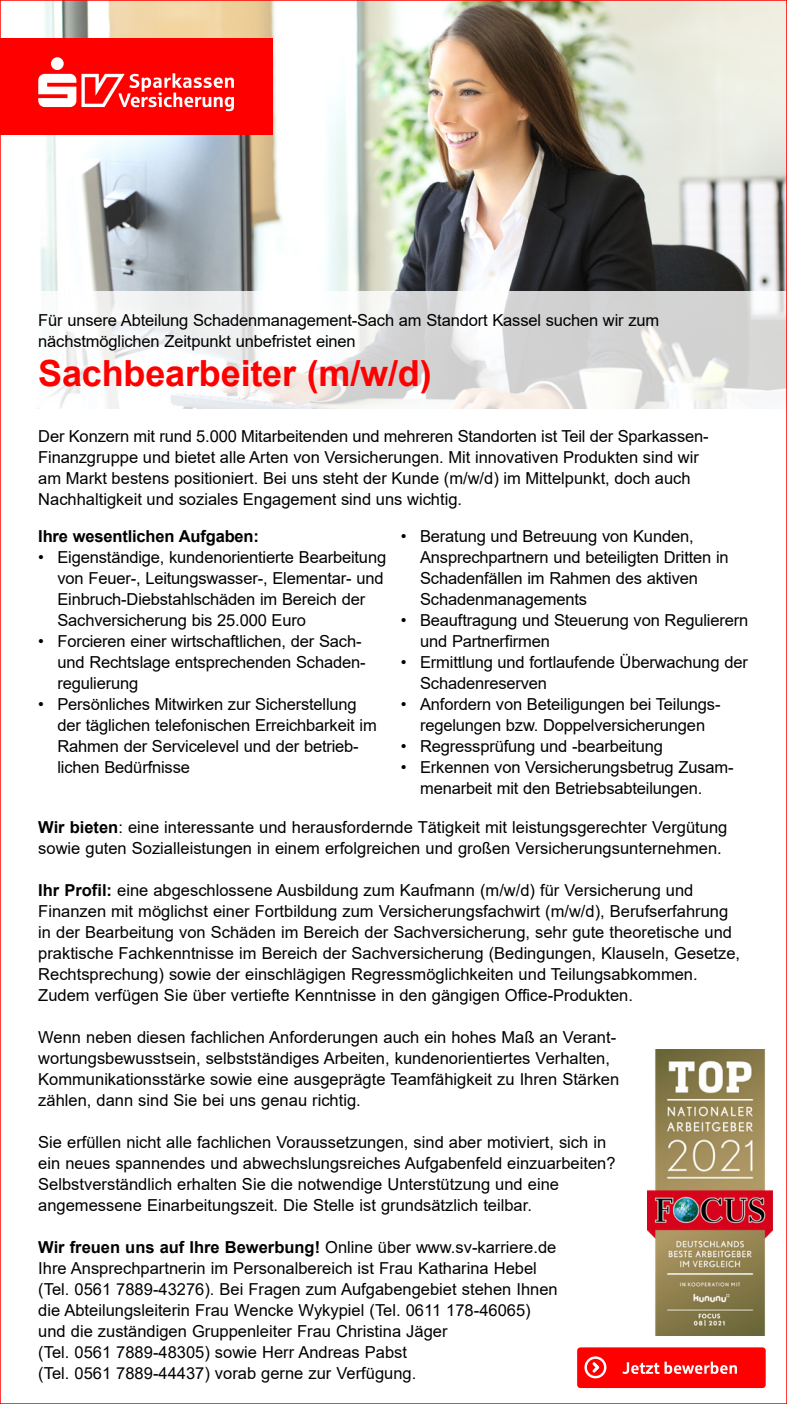
<style>
.page{position:relative;width:787px;height:1404px;background:#fff}
.page>*{position:absolute;margin:0;border:0;box-sizing:border-box;transform-origin:0 0}
.t1{font:700 36px "Arial";letter-spacing:-.005em;color:#f00}
.t2{font:16.5px/21px "Arial";color:#000}
.t3{font:700 16.5px "Arial";letter-spacing:-.01em;color:#000}
.s1{font-weight:700}
</style>
<div class="page">
<img style="left:40px;top:2px;width:745px;height:289px">
<div style="left:0;top:38px;width:272px;height:97px;background:#f00"></div>
<svg style="left:37px;top:291px;width:748px;height:118px"></svg>
<div style="left:51px;top:57px;width:13px;height:13px;background:#fff;border-radius:50%"></div>
<svg style="left:38px;top:73px;width:196px;height:38px"></svg>
<div style="left:577px;top:1347px;width:188px;height:40px;background:#f00;border-radius:3px"></div>
<svg style="left:584px;top:1356px;width:22px;height:22px"></svg>
<svg style="left:622px;top:1361px;width:115px;height:12px"></svg>
<img style="left:647px;top:1049px;width:125px;height:285px">
<p class="t2" style="left:38px;top:309px;width:622px">Für unsere Abteilung Schadenmanagement-Sach am Standort Kassel suchen wir zum nächstmöglichen Zeitpunkt unbefristet einen</p>
<p class="t1" style="left:38px;top:348px;width:395px">Sachbearbeiter (m/w/d)</p>
<p class="t2" style="left:38px;top:425px;width:672px">Der Konzern mit rund 5.000 Mitarbeitenden und mehreren Standorten ist Teil der Sparkassen-</p>
<p class="t2" style="left:38px;top:446px;width:662px">Finanzgruppe und bietet alle Arten von Versicherungen. Mit innovativen Produkten sind wir</p>
<p class="t2" style="left:38px;top:467px;width:654px">am Markt bestens positioniert. Bei uns steht der Kunde (m/w/d) im Mittelpunkt, doch auch</p>
<p class="t2" style="left:38px;top:488px;width:425px">Nachhaltigkeit und soziales Engagement sind uns wichtig.</p>
<p class="t3" style="left:38px;top:524px;width:222px">Ihre wesentlichen Aufgaben:</p>
<p class="t2" style="left:57px;top:546px;width:330px;text-indent:-19px">• Eigenständige, kundenorientierte Bearbeitung von Feuer-, Leitungswasser-, Elementar- und Einbruch-Diebstahlschäden im Bereich der Sachversicherung bis 25.000 Euro</p>
<p class="t2" style="left:57px;top:630px;width:310px;text-indent:-19px">• Forcieren einer wirtschaftlichen, der Sach&shy;und Rechtslage entsprechenden Schaden&shy;regulierung</p>
<p class="t2" style="left:57px;top:693px;width:321px;text-indent:-19px">• Persönliches Mitwirken zur Sicherstellung der täglichen telefonischen Erreichbarkeit im Rahmen der Servicelevel und der betrieb&shy;lichen Bedürfnisse</p>
<p class="t2" style="left:420px;top:525px;width:310px;text-indent:-19px">• Beratung und Betreuung von Kunden, Ansprechpartnern und beteiligten Dritten in Schadenfällen im Rahmen des aktiven Schadenmanagements</p>
<p class="t2" style="left:420px;top:609px;width:330px;text-indent:-19px">• Beauftragung und Steuerung von Regulierern und Partnerfirmen</p>
<p class="t2" style="left:420px;top:651px;width:329px;text-indent:-19px">• Ermittlung und fortlaufende Überwachung der<br>Schadenreserven</p>
<p class="t2" style="left:401px;top:693px;width:321px;text-align:center">• Anfordern von Beteiligungen bei Teilungs&shy;regelungen bzw. Doppelversicherungen</p>
<p class="t2" style="left:401px;top:735px;width:263px">• Regressprüfung und -bearbeitung</p>
<p class="t2" style="left:420px;top:756px;width:315px;text-indent:-19px">• Erkennen von Versicherungsbetrug Zusam&shy;menarbeit mit den Betriebsabteilungen.</p>
<p class="t2" style="left:38px;top:816px;width:690px"><span class="s1">Wir bieten</span>: eine interessante und herausfordernde Tätigkeit mit leistungsgerechter Vergütung sowie guten Sozialleistungen in einem erfolgreichen und großen Versicherungsunternehmen.</p>
<p class="t2" style="left:38px;top:879px;width:703px"><span class="s1">Ihr Profil:</span> eine abgeschlossene Ausbildung zum Kaufmann (m/w/d) für Versicherung und Finanzen mit möglichst einer Fortbildung zum Versicherungsfachwirt (m/w/d), Berufserfahrung in der Bearbeitung von Schäden im Bereich der Sachversicherung, sehr gute theoretische und praktische Fachkenntnisse im Bereich der Sachversicherung (Bedingungen, Klauseln, Gesetze, Rechtsprechung) sowie der einschlägigen Regressmöglichkeiten und Teilungsabkommen.<br>Zudem verfügen Sie über vertiefte Kenntnisse in den gängigen Office-Produkten.</p>
<p class="t2" style="left:38px;top:1026px;width:582px">Wenn neben diesen fachlichen Anforderungen auch ein hohes Maß an Verant&shy;wortungsbewusstsein, selbstständiges Arbeiten, kundenorientiertes Verhalten, Kommunikationsstärke sowie eine ausgeprägte Teamfähigkeit zu Ihren Stärken zählen, dann sind Sie bei uns genau richtig.</p>
<p class="t2" style="left:38px;top:1131px;width:578px">Sie erfüllen nicht alle fachlichen Voraussetzungen, sind aber motiviert, sich in ein neues spannendes und abwechslungsreiches Aufgabenfeld einzuarbeiten?<br>Selbstverständlich erhalten Sie die notwendige Unterstützung und eine angemessene Einarbeitungszeit. Die Stelle ist grundsätzlich teilbar.</p>
<p class="t2" style="left:38px;top:1236px;width:519px"><span class="s1">Wir freuen uns auf Ihre Bewerbung!</span> Online über www.sv-karriere.de<br>Ihre Ansprechpartnerin im Personalbereich ist Frau Katharina Hebel</p>
<p class="t2" style="left:38px;top:1278px;width:521px">(Tel. 0561 7889-43276). Bei Fragen zum Aufgabengebiet stehen Ihnen</p>
<p class="t2" style="left:38px;top:1299px;width:494px">die Abteilungsleiterin Frau Wencke Wykypiel (Tel. 0611 178-46065) und die zuständigen Gruppenleiter Frau Christina Jäger</p>
<p class="t2" style="left:38px;top:1341px;width:370px">(Tel. 0561 7889-48305) sowie Herr Andreas Pabst</p>
<p class="t2" style="left:38px;top:1362px;width:379px">(Tel. 0561 7889-44437) vorab gerne zur Verfügung.</p>
</div>
